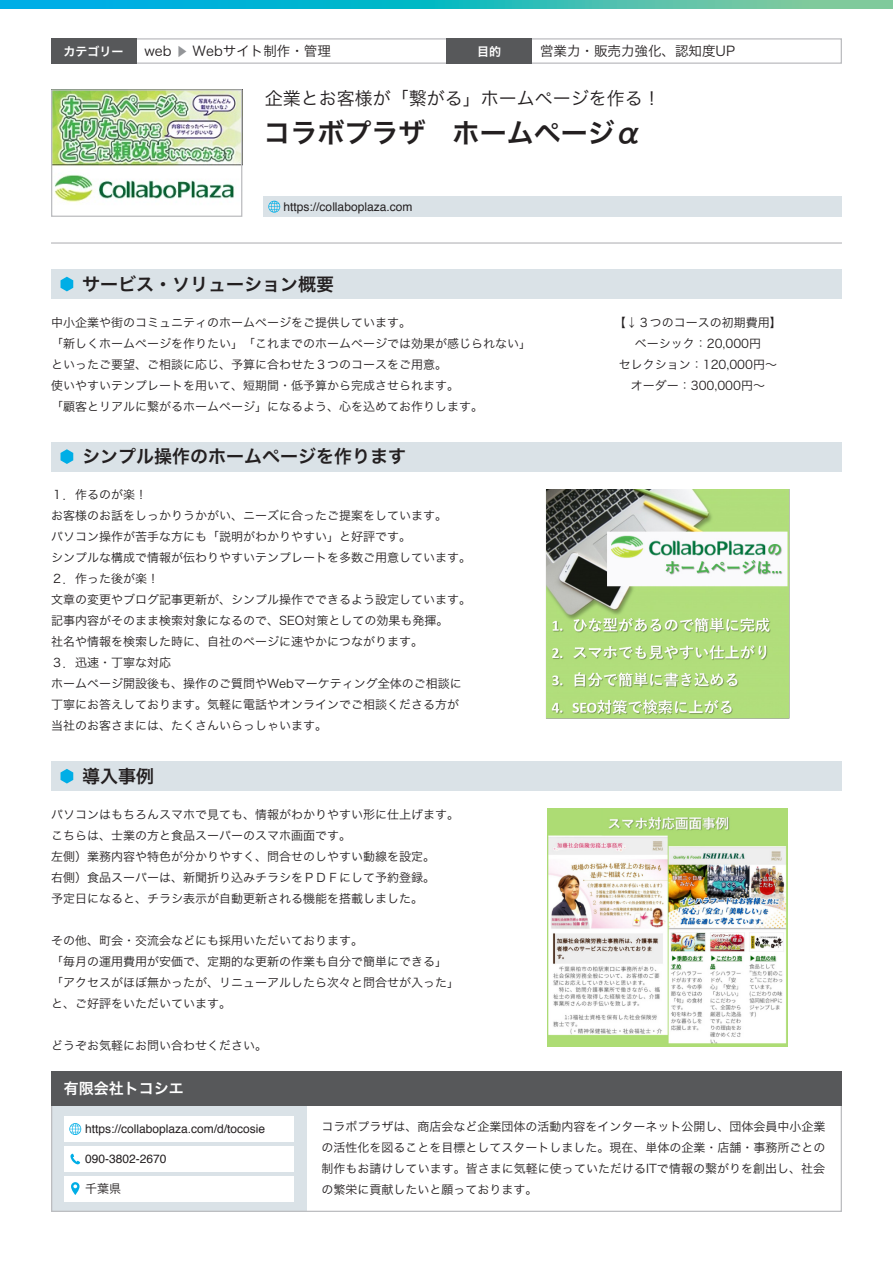
<style>
.page{position:relative;width:893px;height:1263px;background:#fff}
.page>*{position:absolute;margin:0;border:0;box-sizing:border-box;transform-origin:0 0}
.t1{font:27px "Hira Kaku Pro N W6";color:#231f20}
.t2{font:18px "Hira Kaku Pro N W6";color:#231f20}
.t3{font:18px "Hira Kaku Pro N W3";color:#231f20}
.t4{font:15px "Hira Kaku Pro N W6";color:#fff}
.t5{font:13.5px "Hira Kaku Pro N W3";color:#231f20}
.t6{font:12px/21px "Hira Kaku Pro N W3";color:#231f20}
.t7{font:12px "Helvetica";color:#231f20}
.t8{font:12px "Hira Kaku Pro N W6";color:#fff}
.s1{font-size:12px;color:#939598}
</style>
<div class="page">
<div style="left:51px;top:1106px;width:255px;height:106px;background:#dae2e7"></div>
<div style="left:64px;top:1116px;width:229px;height:26px;background:#fff"></div>
<div style="left:64px;top:1146px;width:229px;height:25px;background:#fff"></div>
<div style="left:64px;top:1176px;width:229px;height:25px;background:#fff"></div>
<hr style="left:51px;top:242px;width:791px;height:2px;background:#bcbdc0">
<div style="left:51px;top:1071px;width:791px;height:35px;background:#57585a"></div>
<div style="left:51px;top:269px;width:791px;height:30px;background:#dae2e7"></div>
<svg style="left:61px;top:277px;width:12px;height:14px"></svg>
<div style="left:51px;top:442px;width:791px;height:29px;background:#dae2e7"></div>
<svg style="left:61px;top:449px;width:12px;height:15px"></svg>
<div style="left:51px;top:761px;width:791px;height:30px;background:#dae2e7"></div>
<svg style="left:61px;top:769px;width:12px;height:14px"></svg>
<svg style="left:0;top:0;width:893px;height:9px;background:#2bbac1"></svg>
<div style="left:51px;top:38px;width:791px;height:26px;border:1px solid #bcbdc0"></div>
<div style="left:51px;top:38px;width:85px;height:26px;background:#57585a"></div>
<div style="left:446px;top:38px;width:85px;height:26px;background:#57585a"></div>
<svg style="left:71px;top:1182px;width:9px;height:13px"></svg>
<svg style="left:70px;top:1153px;width:10px;height:12px"></svg>
<svg style="left:69px;top:1123px;width:12px;height:12px"></svg>
<img style="left:548px;top:808px;width:240px;height:238px">
<img style="left:545px;top:489px;width:245px;height:230px">
<div style="left:264px;top:196px;width:578px;height:21px;background:#dae2e7"></div>
<svg style="left:268px;top:201px;width:12px;height:12px"></svg>
<img style="left:53px;top:91px;width:187px;height:111px">
<div style="left:51px;top:89px;width:191px;height:128px;border:1px solid #bcbdc0"></div>
<p class="t5" style="left:145px;top:39px;width:188px">web <span class="s1">▶</span> Webサイト制作・管理</p>
<p class="t5" style="left:540px;top:39px;width:196px">営業力・販売力強化、認知度UP</p>
<p class="t8" style="left:64px;top:40px;width:61px">カテゴリー</p>
<p class="t8" style="left:477px;top:40px;width:25px">目的</p>
<h2 class="t3" style="left:265px;top:82px;width:397px">企業とお客様が「繋がる」ホームページを作る！</h2>
<h1 class="t1" style="left:264px;top:108px;width:380px">コラボプラザ　ホームページα</h1>
<p class="t7" style="left:284px;top:197px;width:130px">https://collaboplaza.com</p>
<h2 class="t2" style="left:82px;top:268px;width:253px">サービス・ソリューション概要</h2>
<p class="t6" style="left:51px;top:311px;width:481px">中小企業や街のコミュニティのホームページをご提供しています。<br>「新しくホームページを作りたい」「これまでのホームページでは効果が感じられない」といったご要望、ご相談に応じ、予算に合わせた３つのコースをご用意。<br>使いやすいテンプレートを用いて、短期間・低予算から完成させられます。<br>「顧客とリアルに繋がるホームページ」になるよう、心を込めてお作りします。</p>
<p class="t6" style="left:614px;top:311px;width:169px;text-align:center">【↓３つのコースの初期費用】ベーシック：20,000円<br>セレクション：120,000円～オーダー：300,000円～</p>
<h2 class="t2" style="left:82px;top:440px;width:325px">シンプル操作のホームページを作ります</h2>
<p class="t6" style="left:51px;top:483px;width:421px">１．作るのが楽！<br>お客様のお話をしっかりうかがい、ニーズに合ったご提案をしています。<br>パソコン操作が苦手な方にも「説明がわかりやすい」と好評です。<br>シンプルな構成で情報が伝わりやすいテンプレートを多数ご用意しています。<br>２．作った後が楽！<br>文章の変更やブログ記事更新が、シンプル操作でできるよう設定しています。記事内容がそのまま検索対象になるので、SEO対策としての効果も発揮。<br>社名や情報を検索した時に、自社のページに速やかにつながります。<br>３．迅速・丁寧な対応　<br>ホームページ開設後も、操作のご質問やWebマーケティング全体のご相談に丁寧にお答えしております。気軽に電話やオンラインでご相談くださる方が当社のお客さまには、たくさんいらっしゃいます。</p>
<h2 class="t2" style="left:82px;top:760px;width:73px">導入事例</h2>
<p class="t6" style="left:51px;top:803px;width:409px">パソコンはもちろんスマホで見ても、情報がわかりやすい形に仕上げます。こちらは、士業の方と食品スーパーのスマホ画面です。<br>左側）業務内容や特色が分かりやすく、問合せのしやすい動線を設定。<br>右側）食品スーパーは、新聞折り込みチラシをＰＤＦにして予約登録。<br>予定日になると、チラシ表示が自動更新される機能を搭載しました。</p>
<p class="t6" style="left:51px;top:929px;width:409px">その他、町会・交流会などにも採用いただいております。<br>「毎月の運用費用が安価で、定期的な更新の作業も自分で簡単にできる」「アクセスがほぼ無かったが、リニューアルしたら次々と問合せが入った」と、ご好評をいただいています。</p>
<p class="t6" style="left:51px;top:1034px;width:217px">どうぞお気軽にお問い合わせください。</p>
<p class="t4" style="left:64px;top:1075px;width:121px">有限会社トコシエ</p>
<p class="t7" style="left:85px;top:1120px;width:182px">https://collaboplaza.com/d/tocosie</p>
<p class="t7" style="left:85px;top:1150px;width:83px">090-3802-2670</p>
<p class="t6" style="left:85px;top:1177px;width:38px">千葉県</p>
<p class="t6" style="left:321px;top:1115px;width:505px;text-align:justify">コラボプラザは、商店会など企業団体の活動内容をインターネット公開し、団体会員中小企業の活性化を図ることを目標としてスタートしました。現在、単体の企業・店舗・事務所ごとの制作もお請けしています。皆さまに気軽に使っていただけるITで情報の繋がりを創出し、社会の繁栄に貢献したいと願っております。</p>
</div>
